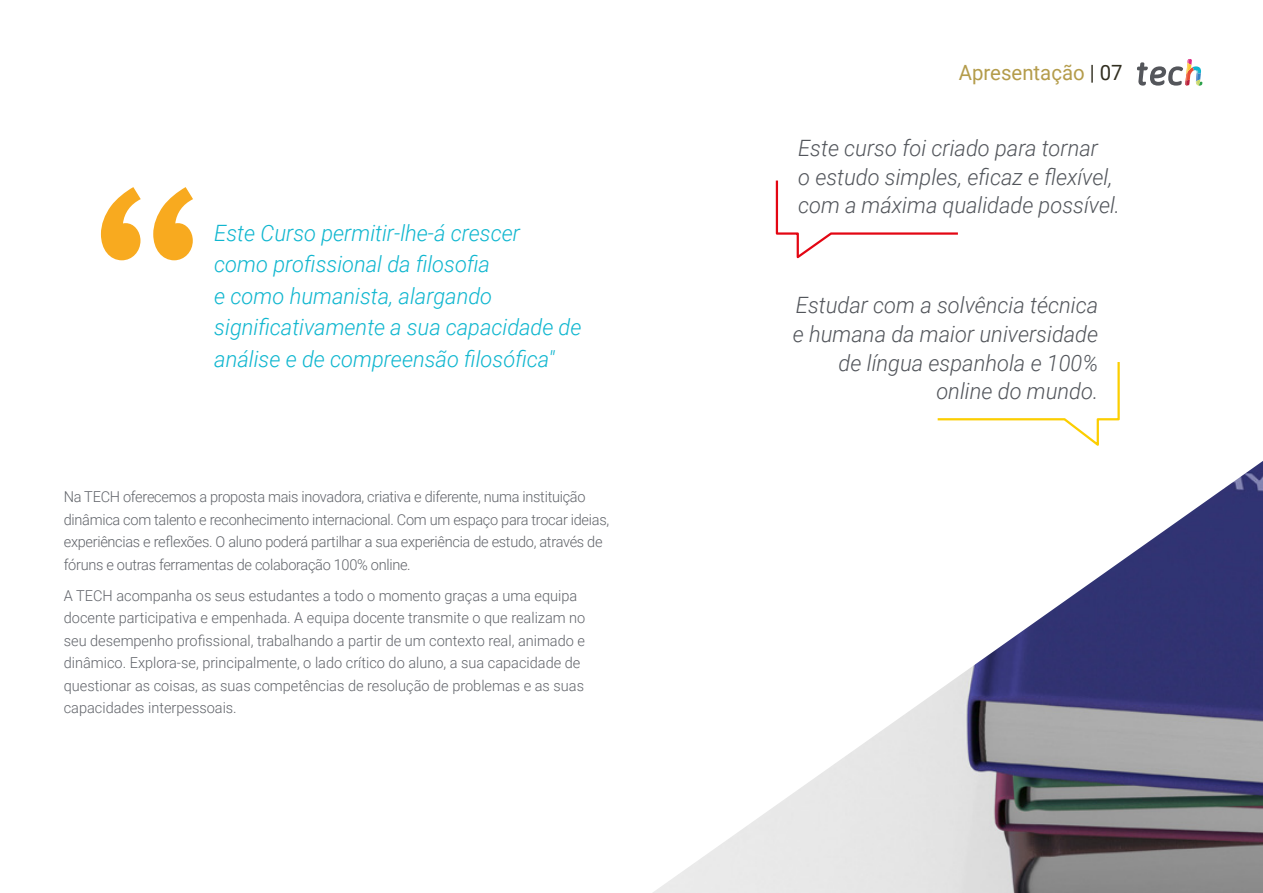
<style>
.page{position:relative;width:1263px;height:893px;background:#fff}
.page>*{position:absolute;margin:0;border:0;box-sizing:border-box;transform-origin:0 0}
.t1{font:italic 300 22.5px/28.5px "Roboto";color:#52555b;text-align:right}
.t2{font:italic 300 22.5px/31.5px "Roboto";color:#0fb6cf}
.t3{font:21px "Roboto";color:#b49c4b}
.t4{font:300 15px/22.5px "Roboto";color:#61646a}
.t5{font:300 15px/22.5px "Roboto";letter-spacing:-.02em;color:#61646a}
.s1{color:#312e20}
</style>
<div class="page">
<svg style="left:101px;top:187px;width:92px;height:73px"></svg>
<img style="left:653px;top:461px;width:610px;height:432px">
<svg style="left:937px;top:362px;width:183px;height:84px"></svg>
<svg style="left:775px;top:180px;width:183px;height:79px"></svg>
<svg style="left:1137px;top:59px;width:65px;height:27px"></svg>
<h1 class="t2" style="left:214px;top:216px;width:369px">Este Curso permitir-lhe-á crescer<br>como profissional da filosofia<br>e como humanista, alargando significativamente a sua capacidade de análise e de compreensão filosófica"</h1>
<p class="t5" style="left:64px;top:485px;width:547px">Na TECH oferecemos a proposta mais inovadora, criativa e diferente, numa instituição dinâmica com talento e reconhecimento internacional. Com um espaço para trocar ideias, experiências e reflexões. O aluno poderá partilhar a sua experiência de estudo, através de fóruns e outras ferramentas de colaboração 100% online.</p>
<p class="t4" style="left:64px;top:584px;width:523px">A TECH acompanha os seus estudantes a todo o momento graças a uma equipa docente participativa e empenhada. A equipa docente transmite o que realizam no seu desempenho profissional, trabalhando a partir de um contexto real, animado e dinâmico. Explora-se, principalmente, o lado crítico do aluno, a sua capacidade de questionar as coisas, as suas competências de resolução de problemas e as suas capacidades interpessoais.</p>
<h2 class="t3" style="left:959px;top:57px;width:165px">Apresentação <span class="s1">| 07</span></h2>
<h1 class="t1" style="left:798px;top:133px;width:323px;text-align:left">Este curso foi criado para tornar<br>o estudo simples, eficaz e flexível, com a máxima qualidade possível.</h1>
<h1 class="t1" style="left:793px;top:290px;width:307px">Estudar com a solvência técnica e humana da maior universidade de língua espanhola e 100% online do mundo.</h1>
</div>
